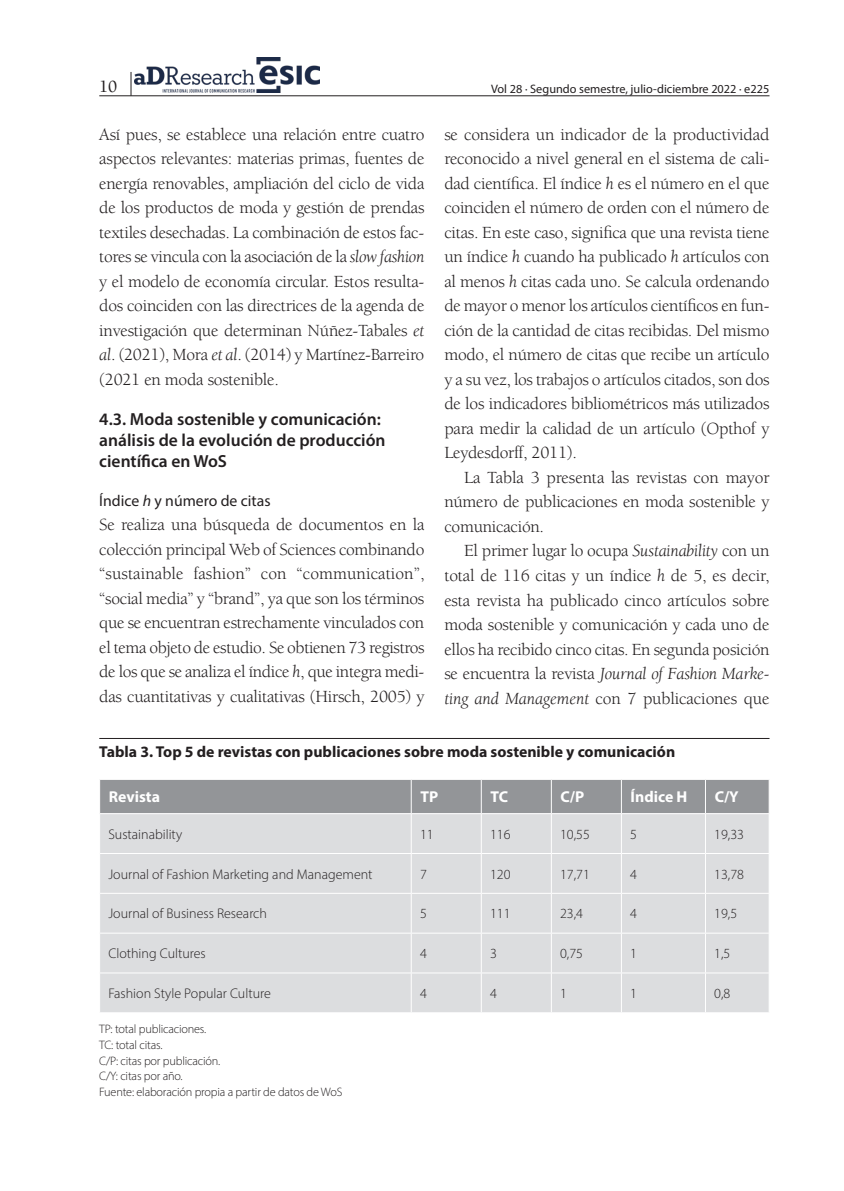
<style>
.page{position:relative;width:844px;height:1191px;background:#fff}
.page>*{position:absolute;margin:0;border:0;box-sizing:border-box;transform-origin:0 0}
.TX1{font:17.5px/24.5px "Berkeley Std";letter-spacing:-.015em;color:#231f20;text-align:justify}
.TX{font:17.5px/24.5px "Berkeley Std";letter-spacing:-.015em;color:#231f20;text-align:justify}
.t1{font:600 17.5px/21px "Myriad Pro";color:#231f20}
.t2{font:500 17.5px "Berkeley Std";color:#231f20}
.Table_Title{font:700 15.75px "Myriad Pro";color:#231f20}
.Table_Column_Head{font:700 15.75px "Myriad Pro";color:#fff}
.t3{font:15.75px "Myriad Pro";color:#231f20}
.Table_Body{font:300 14px "Myriad Pro";color:#231f20}
.Table_Source{font:300 12.25px "Myriad Pro";letter-spacing:-.015em;color:#231f20}
.t4{font:12.25px "Myriad Pro";color:#231f20}
.s1{font-style:italic}
</style>
<div class="page">
<svg style="left:131px;top:72px;width:1px;height:23px"></svg>
<hr style="left:99px;top:95px;width:670px;height:1px;background:#231f20">
<img style="left:135px;top:57px;width:184px;height:36px">
<hr style="left:99px;top:738px;width:670px;height:1px;background:#231f20">
<div style="left:100px;top:780px;width:668px;height:33px;background:#939598"></div>
<div style="left:100px;top:814px;width:668px;height:198px;background:#dcdddf"></div>
<hr style="left:411px;top:779px;width:1px;height:34px;background:#fff">
<hr style="left:481px;top:779px;width:1px;height:34px;background:#fff">
<hr style="left:551px;top:779px;width:1px;height:34px;background:#fff">
<hr style="left:621px;top:779px;width:1px;height:34px;background:#fff">
<hr style="left:705px;top:779px;width:1px;height:34px;background:#fff">
<hr style="left:411px;top:814px;width:1px;height:39px;background:#fff">
<hr style="left:481px;top:814px;width:1px;height:39px;background:#fff">
<hr style="left:551px;top:814px;width:1px;height:39px;background:#fff">
<hr style="left:621px;top:814px;width:1px;height:39px;background:#fff">
<hr style="left:705px;top:814px;width:1px;height:39px;background:#fff">
<hr style="left:99px;top:853px;width:312px;height:1px;background:#fff">
<hr style="left:411px;top:853px;width:70px;height:1px;background:#fff">
<hr style="left:411px;top:854px;width:1px;height:39px;background:#fff">
<hr style="left:481px;top:853px;width:70px;height:1px;background:#fff">
<hr style="left:481px;top:854px;width:1px;height:39px;background:#fff">
<hr style="left:551px;top:853px;width:70px;height:1px;background:#fff">
<hr style="left:551px;top:854px;width:1px;height:39px;background:#fff">
<hr style="left:621px;top:853px;width:84px;height:1px;background:#fff">
<hr style="left:621px;top:854px;width:1px;height:39px;background:#fff">
<hr style="left:705px;top:853px;width:64px;height:1px;background:#fff">
<hr style="left:705px;top:854px;width:1px;height:39px;background:#fff">
<hr style="left:99px;top:893px;width:312px;height:1px;background:#fff">
<hr style="left:411px;top:893px;width:70px;height:1px;background:#fff">
<hr style="left:411px;top:893px;width:1px;height:39px;background:#fff">
<hr style="left:481px;top:893px;width:70px;height:1px;background:#fff">
<hr style="left:481px;top:893px;width:1px;height:39px;background:#fff">
<hr style="left:551px;top:893px;width:70px;height:1px;background:#fff">
<hr style="left:551px;top:893px;width:1px;height:39px;background:#fff">
<hr style="left:621px;top:893px;width:84px;height:1px;background:#fff">
<hr style="left:621px;top:893px;width:1px;height:39px;background:#fff">
<hr style="left:705px;top:893px;width:64px;height:1px;background:#fff">
<hr style="left:705px;top:893px;width:1px;height:39px;background:#fff">
<hr style="left:99px;top:932px;width:312px;height:1px;background:#fff">
<hr style="left:411px;top:932px;width:70px;height:1px;background:#fff">
<hr style="left:411px;top:933px;width:1px;height:39px;background:#fff">
<hr style="left:481px;top:932px;width:70px;height:1px;background:#fff">
<hr style="left:481px;top:933px;width:1px;height:39px;background:#fff">
<hr style="left:551px;top:932px;width:70px;height:1px;background:#fff">
<hr style="left:551px;top:933px;width:1px;height:39px;background:#fff">
<hr style="left:621px;top:932px;width:84px;height:1px;background:#fff">
<hr style="left:621px;top:933px;width:1px;height:39px;background:#fff">
<hr style="left:705px;top:932px;width:64px;height:1px;background:#fff">
<hr style="left:705px;top:933px;width:1px;height:39px;background:#fff">
<hr style="left:99px;top:972px;width:312px;height:1px;background:#fff">
<hr style="left:411px;top:972px;width:70px;height:1px;background:#fff">
<hr style="left:411px;top:973px;width:1px;height:39px;background:#fff">
<hr style="left:481px;top:972px;width:70px;height:1px;background:#fff">
<hr style="left:481px;top:973px;width:1px;height:39px;background:#fff">
<hr style="left:551px;top:972px;width:70px;height:1px;background:#fff">
<hr style="left:551px;top:973px;width:1px;height:39px;background:#fff">
<hr style="left:621px;top:972px;width:84px;height:1px;background:#fff">
<hr style="left:621px;top:973px;width:1px;height:39px;background:#fff">
<hr style="left:705px;top:972px;width:64px;height:1px;background:#fff">
<hr style="left:705px;top:973px;width:1px;height:39px;background:#fff">
<p class="t2" style="left:99px;top:77px;width:19px">10</p>
<p class="t4" style="left:491px;top:81px;width:280px">Vol 28 · Segundo semestre, julio-diciembre 2022 · e225</p>
<p class="TX" style="left:99px;top:122px;width:326px">Así pues, se establece una relación entre cuatro aspectos relevantes: materias primas, fuentes de energía renovables, ampliación del ciclo de vida de los productos de moda y gestión de prendas textiles desechadas. La combinación de estos fac&shy;tores se vincula con la asociación de la <span class="s1">slow fashion </span>y el modelo de economía circular. Estos resulta&shy;dos coinciden con las directrices de la agenda de investigación que determinan Núñez-Tabales <span class="s1">et al</span>. (2021), Mora <span class="s1">et al</span>. (2014) y Martínez-Barreiro (2021 en moda sostenible.</p>
<h2 class="t1" style="left:99px;top:408px;width:288px">4.3. Moda sostenible y comunicación: análisis de la evolución de producción científica en WoS</h2>
<h3 class="t3" style="left:99px;top:491px;width:173px">Índice <span class="s1">h</span> y número de citas</h3>
<p class="TX1" style="left:99px;top:513px;width:327px">Se realiza una búsqueda de documentos en la colección principal Web of Sciences combinando “sustainable fashion” con “communication”, “social media” y “brand”, ya que son los términos que se encuentran estrechamente vinculados con el tema objeto de estudio. Se obtienen 73 registros de los que se analiza el índice <span class="s1">h</span>, que integra medi&shy;das cuantitativas y cualitativas (Hirsch, 2005) y</p>
<p class="TX1" style="left:444px;top:122px;width:326px">se considera un indicador de la productividad reconocido a nivel general en el sistema de cali&shy;dad científica. El índice <span class="s1">h</span> es el número en el que coinciden el número de orden con el número de citas. En este caso, significa que una revista tiene un índice <span class="s1">h</span> cuando ha publicado <span class="s1">h</span> artículos con al menos <span class="s1">h</span> citas cada uno. Se calcula ordenando de mayor o menor los artículos científicos en fun&shy;ción de la cantidad de citas recibidas. Del mismo modo, el número de citas que recibe un artículo y a su vez, los trabajos o artículos citados, son dos de los indicadores bibliométricos más utilizados para medir la calidad de un artículo (Opthof y Leydesdorff, 2011).</p>
<p class="TX" style="left:444px;top:465px;width:327px;text-indent:20px">La Tabla 3 presenta las revistas con mayor número de publicaciones en moda sostenible y comunicación.</p>
<p class="TX" style="left:444px;top:539px;width:327px;text-indent:20px">El primer lugar lo ocupa <span class="s1">Sustainability</span> con un total de 116 citas y un índice <span class="s1">h</span> de 5, es decir, esta revista ha publicado cinco artículos sobre moda sostenible y comunicación y cada uno de ellos ha recibido cinco citas. En segunda posición se encuentra la revista <span class="s1">Journal of Fashion Marke&shy;ting and Management</span> con 7 publicaciones que</p>
<p class="Table_Title" style="left:99px;top:741px;width:577px">Tabla 3. Top 5 de revistas con publicaciones sobre moda sostenible y comunicación</p>
<p class="Table_Column_Head" style="left:109px;top:786px;width:53px">Revista</p>
<p class="Table_Column_Head" style="left:420px;top:786px;width:19px">TP</p>
<p class="Table_Column_Head" style="left:490px;top:786px;width:19px">TC</p>
<p class="Table_Column_Head" style="left:560px;top:786px;width:25px">C/P</p>
<p class="Table_Column_Head" style="left:630px;top:786px;width:58px">Índice H</p>
<p class="Table_Column_Head" style="left:714px;top:786px;width:26px">C/Y</p>
<p class="Table_Body" style="left:108px;top:825px;width:75px">Sustainability</p>
<p class="Table_Body" style="left:420px;top:825px;width:15px">11</p>
<p class="Table_Body" style="left:490px;top:825px;width:22px">116</p>
<p class="Table_Body" style="left:560px;top:825px;width:31px">10,55</p>
<p class="Table_Body" style="left:630px;top:825px;width:8px">5</p>
<p class="Table_Body" style="left:714px;top:825px;width:31px">19,33</p>
<p class="Table_Body" style="left:108px;top:865px;width:266px">Journal of Fashion Marketing and Management</p>
<p class="Table_Body" style="left:420px;top:865px;width:8px">7</p>
<p class="Table_Body" style="left:490px;top:865px;width:22px">120</p>
<p class="Table_Body" style="left:560px;top:865px;width:31px">17,71</p>
<p class="Table_Body" style="left:630px;top:865px;width:8px">4</p>
<p class="Table_Body" style="left:714px;top:865px;width:31px">13,78</p>
<p class="Table_Body" style="left:108px;top:905px;width:160px">Journal of Business Research</p>
<p class="Table_Body" style="left:420px;top:905px;width:8px">5</p>
<p class="Table_Body" style="left:490px;top:905px;width:22px">111</p>
<p class="Table_Body" style="left:560px;top:905px;width:24px">23,4</p>
<p class="Table_Body" style="left:630px;top:905px;width:8px">4</p>
<p class="Table_Body" style="left:714px;top:905px;width:24px">19,5</p>
<p class="Table_Body" style="left:108px;top:945px;width:99px">Clothing Cultures</p>
<p class="Table_Body" style="left:420px;top:945px;width:8px">4</p>
<p class="Table_Body" style="left:490px;top:945px;width:8px">3</p>
<p class="Table_Body" style="left:560px;top:945px;width:24px">0,75</p>
<p class="Table_Body" style="left:630px;top:945px;width:8px">1</p>
<p class="Table_Body" style="left:714px;top:945px;width:18px">1,5</p>
<p class="Table_Body" style="left:108px;top:985px;width:164px">Fashion Style Popular Culture</p>
<p class="Table_Body" style="left:420px;top:985px;width:8px">4</p>
<p class="Table_Body" style="left:490px;top:985px;width:8px">4</p>
<p class="Table_Body" style="left:560px;top:985px;width:8px">1</p>
<p class="Table_Body" style="left:630px;top:985px;width:8px">1</p>
<p class="Table_Body" style="left:714px;top:985px;width:18px">0,8</p>
<p class="Table_Source" style="left:99px;top:1021px;width:108px">TP: total publicaciones.</p>
<p class="Table_Source" style="left:99px;top:1037px;width:65px">TC: total citas.</p>
<p class="Table_Source" style="left:99px;top:1053px;width:122px">C/P: citas por publicación.</p>
<p class="Table_Source" style="left:99px;top:1068px;width:85px">C/Y: citas por año.</p>
<p class="Table_Source" style="left:99px;top:1084px;width:245px">Fuente: elaboración propia a partir de datos de WoS</p>
</div>
